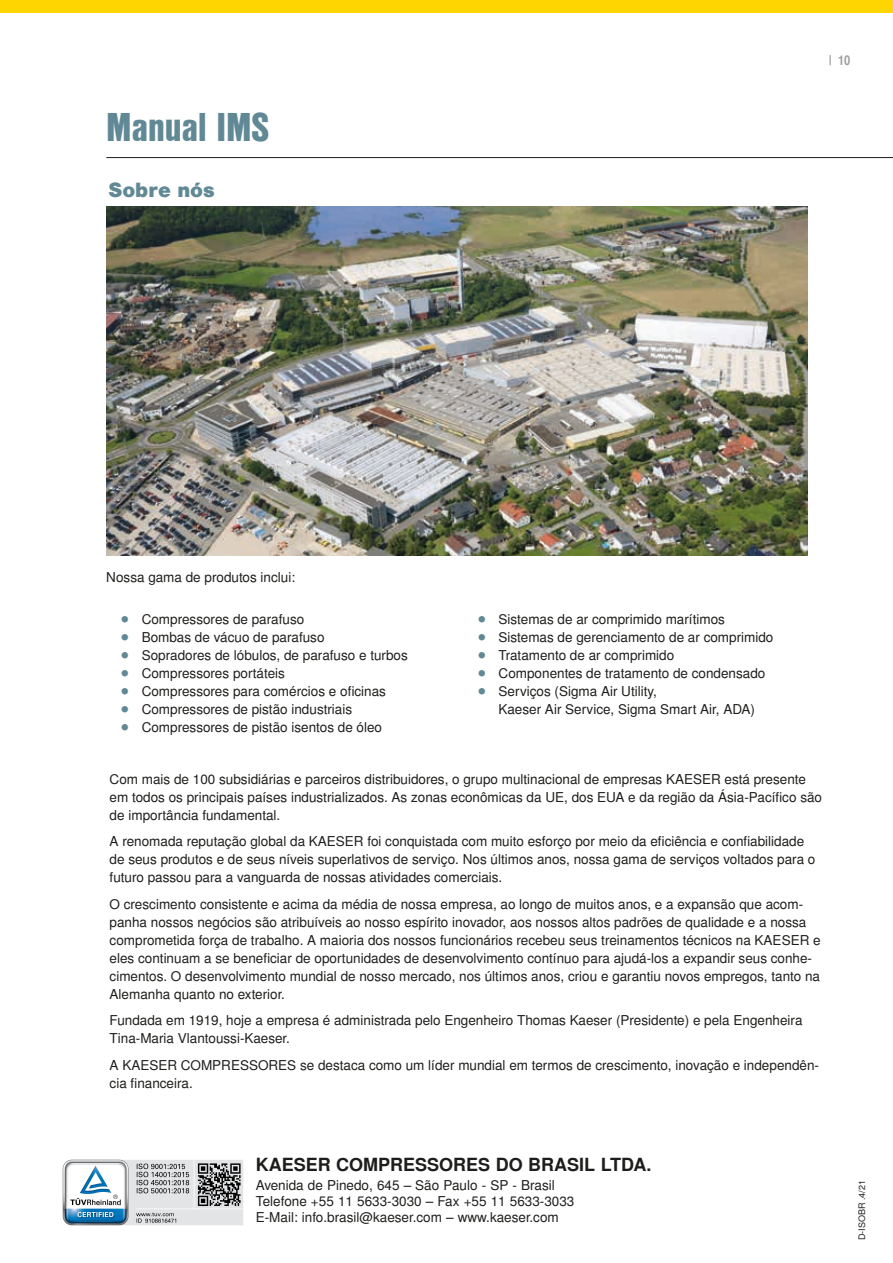
<style>
.page{position:relative;width:893px;height:1263px;background:#fff}
.page>*{position:absolute;margin:0;border:0;box-sizing:border-box;transform-origin:0 0}
.t1{font:39px "Nimbus San L Bla Con";color:#618995}
.t2{font:900 19.5px "Nimbus San L";color:#618995}
.t3{font:700 18px "Nimbus San L";color:#1d1d1b}
.t4{font:13.5px/18px "Nimbus San L";color:#1d1d1b}
.t5{font:13.5px "Nimbus San L Bol Con";color:#9d9d9d}
.t6{font:9px "Nimbus San L";color:#1d1d1b}
.s1{font-size:25.5px;color:#618995}
</style>
<div class="page">
<div style="left:0;top:0;width:893px;height:13px;background:#ffd500"></div>
<hr style="left:106px;top:157px;width:787px;height:1px;background:#1d1d1b">
<img style="left:106px;top:207px;width:702px;height:348px">
<img style="left:62px;top:1159px;width:181px;height:67px">
<h1 class="t1" style="left:106px;top:98px;width:165px">Manual IMS</h1>
<h2 class="t2" style="left:108px;top:178px;width:108px">Sobre nós</h2>
<p class="t5" style="left:829px;top:52px;width:23px">| 10</p>
<p class="t4" style="left:106px;top:568px;width:190px">Nossa gama de produtos inclui:</p>
<p class="t4" style="left:120px;top:610px;width:185px"><span class="s1">•</span> Compressores de parafuso</p>
<p class="t4" style="left:120px;top:628px;width:206px"><span class="s1">•</span> Bombas de vácuo de parafuso</p>
<p class="t4" style="left:120px;top:646px;width:289px"><span class="s1">•</span> Sopradores de lóbulos, de parafuso e turbos</p>
<p class="t4" style="left:120px;top:664px;width:166px"><span class="s1">•</span> Compressores portáteis</p>
<p class="t4" style="left:120px;top:682px;width:267px"><span class="s1">•</span> Compressores para comércios e oficinas</p>
<p class="t4" style="left:120px;top:700px;width:233px"><span class="s1">•</span> Compressores de pistão industriais</p>
<p class="t4" style="left:120px;top:718px;width:263px"><span class="s1">•</span> Compressores de pistão isentos de óleo</p>
<p class="t4" style="left:477px;top:610px;width:249px"><span class="s1">•</span> Sistemas de ar comprimido marítimos</p>
<p class="t4" style="left:477px;top:628px;width:298px"><span class="s1">•</span> Sistemas de gerenciamento de ar comprimido</p>
<p class="t4" style="left:477px;top:646px;width:198px"><span class="s1">•</span> Tratamento de ar comprimido</p>
<p class="t4" style="left:477px;top:664px;width:290px"><span class="s1">•</span> Componentes de tratamento de condensado</p>
<p class="t4" style="left:499px;top:682px;width:258px;text-indent:-21px"><span class="s1">•</span> Serviços (Sigma Air Utility,<br>Kaeser Air Service, Sigma Smart Air, ADA)</p>
<p class="t4" style="left:110px;top:770px;width:714px">Com mais de 100 subsidiárias e parceiros distribuidores, o grupo multinacional de empresas KAESER está presente em todos os principais países industrializados. As zonas econômicas da UE, dos EUA e da região da Ásia-Pacífico são de importância fundamental.</p>
<p class="t4" style="left:110px;top:833px;width:707px">A renomada reputação global da KAESER foi conquistada com muito esforço por meio da eficiência e confiabilidade de seus produtos e de seus níveis superlativos de serviço. Nos últimos anos, nossa gama de serviços voltados para o futuro passou para a vanguarda de nossas atividades comerciais.</p>
<p class="t4" style="left:110px;top:895px;width:712px">O crescimento consistente e acima da média de nossa empresa, ao longo de muitos anos, e a expansão que acom&shy;panha nossos negócios são atribuíveis ao nosso espírito inovador, aos nossos altos padrões de qualidade e a nossa comprometida força de trabalho. A maioria dos nossos funcionários recebeu seus treinamentos técnicos na KAESER e eles continuam a se beneficiar de oportunidades de desenvolvimento contínuo para ajudá-los a expandir seus conhe&shy;cimentos. O desenvolvimento mundial de nosso mercado, nos últimos anos, criou e garantiu novos empregos, tanto na Alemanha quanto no exterior.</p>
<p class="t4" style="left:110px;top:1012px;width:694px">Fundada em 1919, hoje a empresa é administrada pelo Engenheiro Thomas Kaeser (Presidente) e pela Engenheira<br>Tina-Maria Vlantoussi-Kaeser.</p>
<p class="t4" style="left:110px;top:1056px;width:711px">A KAESER COMPRESSORES se destaca como um líder mundial em termos de crescimento, inovação e independên&shy;cia financeira.</p>
<h3 class="t3" style="left:256px;top:1154px;width:397px">KAESER COMPRESSORES DO BRASIL LTDA.</h3>
<p class="t4" style="left:256px;top:1177px;width:320px;line-height:16.2px">Avenida de Pinedo, 645 – São Paulo - SP - Brasil<br>Telefone +55 11 5633-3030 – Fax +55 11 5633-3033<br>E-Mail: info.brasil@kaeser.com – www.kaeser.com</p>
<p class="t6" style="left:857px;top:1240px;width:62px;rotate:-90deg">D-ISOBR .4/21</p>
</div>
